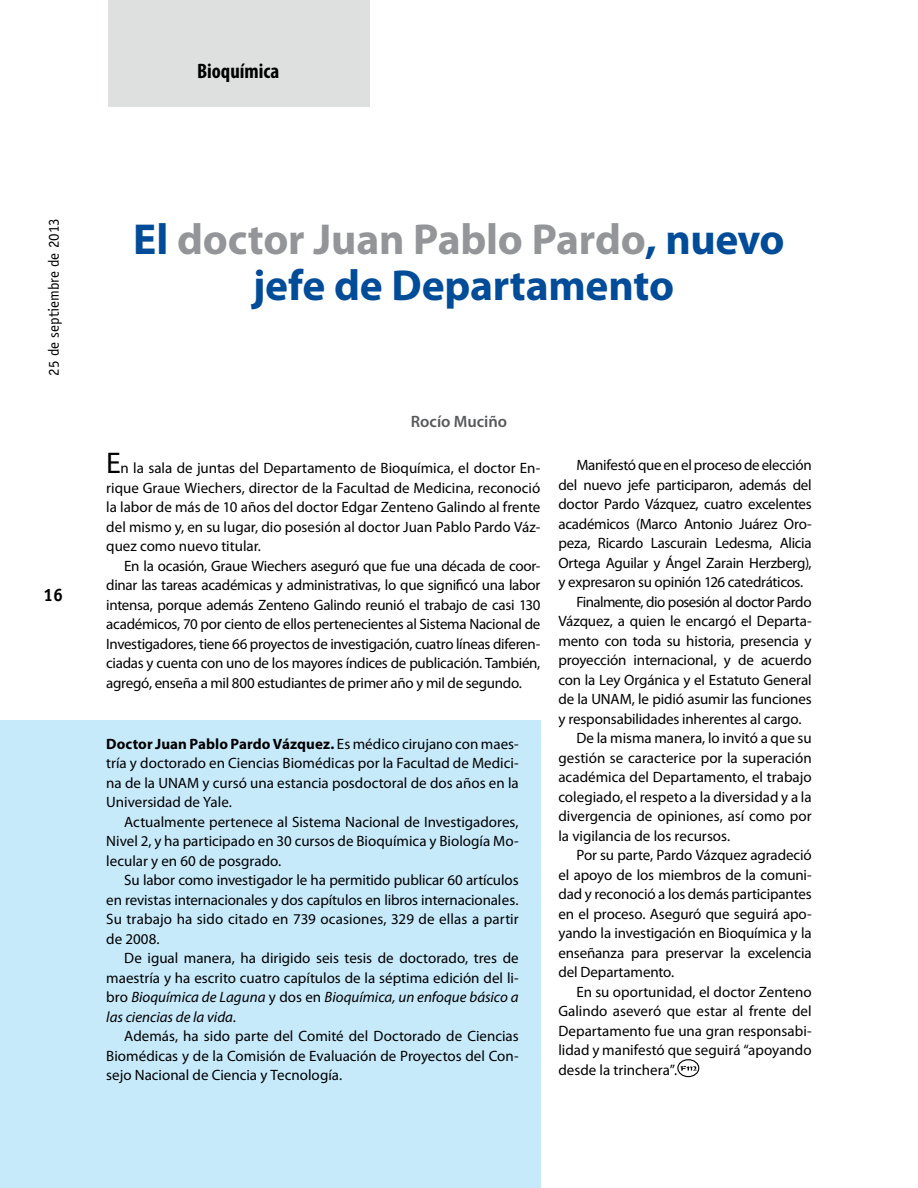
<style>
.page{position:relative;width:918px;height:1188px;background:#fff}
.page>*{position:absolute;margin:0;border:0;box-sizing:border-box;transform-origin:0 0}
.t1{font:700 43.5px/46.5px "Myriad Pro";letter-spacing:-.005em;color:#004c98;text-align:center}
.t2{font:700 condensed 21px "Myriad Pro";color:#000}
.t3{font:700 18px "Officina Sans LT";color:#000}
.t4{font:600 16.5px "Myriad Pro";color:#58595b}
.t5{font:15px/19.5px "Myriad Pro";letter-spacing:-.005em;color:#000;text-align:justify}
.t6{font:15px "Myriad Pro";letter-spacing:-.04em;color:#000}
.t7{font:15px "Officina Sans LT";color:#000}
.s1{color:#939598}
.s2{font-size:30px}
.s3{font-weight:700}
.s4{font-style:italic}
</style>
<div class="page">
<div style="left:0;top:720px;width:540px;height:468px;background:#c7eafb"></div>
<div style="left:108px;top:0;width:262px;height:106px;background:#dee0e0"></div>
<svg style="left:680px;top:1066px;width:17px;height:5px"></svg>
<div style="left:677px;top:1059px;width:22px;height:18px;border:1px solid #000;border-radius:50%"></div>
<h2 class="t2" style="left:197px;top:58px;width:84px">Bioquímica</h2>
<p class="t7" style="left:45px;top:376px;width:159px;rotate:-90deg">25 de septiembre de 2013</p>
<p class="t3" style="left:43px;top:584px;width:22px">16</p>
<h1 class="t1" style="left:133px;top:214px;width:653px">El <span class="s1">doctor Juan Pablo Pardo</span>, nuevo jefe de Departamento</h1>
<p class="t4" style="left:411px;top:410px;width:98px">Rocío Muciño</p>
<p class="t5" style="left:106px;top:458px;width:436px"><span class="s2">E</span>n la sala de juntas del Departamento de Bioquímica, el doctor En&shy;rique Graue Wiechers, director de la Facultad de Medicina, reconoció la labor de más de 10 años del doctor Edgar Zenteno Galindo al frente del mismo y, en su lugar, dio posesión al doctor Juan Pablo Pardo Váz&shy;quez como nuevo titular.</p>
<p class="t5" style="left:106px;top:556px;width:436px;text-indent:18px">En la ocasión, Graue Wiechers aseguró que fue una década de coor&shy;dinar las tareas académicas y administrativas, lo que significó una labor intensa, porque además Zenteno Galindo reunió el trabajo de casi 130 académicos, 70 por ciento de ellos pertenecientes al Sistema Nacional de Investigadores, tiene 66 proyectos de investigación, cuatro líneas diferen&shy;ciadas y cuenta con uno de los mayores índices de publicación. También, agregó, enseña a mil 800 estudiantes de primer año y mil de segundo.</p>
<p class="t5" style="left:106px;top:734px;width:414px"><span class="s3">Doctor Juan Pablo Pardo Vázquez.</span> Es médico cirujano con maes&shy;tría y doctorado en Ciencias Biomédicas por la Facultad de Medici&shy;na de la UNAM y cursó una estancia posdoctoral de dos años en la Universidad de Yale.</p>
<p class="t5" style="left:106px;top:812px;width:414px;text-indent:18px">Actualmente pertenece al Sistema Nacional de Investigadores, Nivel 2, y ha participado en 30 cursos de Bioquímica y Biología Mo&shy;lecular y en 60 de posgrado.</p>
<p class="t5" style="left:106px;top:870px;width:414px;text-indent:18px">Su labor como investigador le ha permitido publicar 60 artículos en revistas internacionales y dos capítulos en libros internacionales.<br>Su trabajo ha sido citado en 739 ocasiones, 329 de ellas a partir de 2008.</p>
<p class="t5" style="left:106px;top:948px;width:414px;text-indent:18px">De igual manera, ha dirigido seis tesis de doctorado, tres de maestría y ha escrito cuatro capítulos de la séptima edición del li&shy;bro <span class="s4">Bioquímica de Laguna</span> y dos en <span class="s4">Bioquímica, un enfoque básico a las ciencias de la vida</span>.</p>
<p class="t5" style="left:106px;top:1026px;width:414px;text-indent:18px">Además, ha sido parte del Comité del Doctorado de Ciencias Biomédicas y de la Comisión de Evaluación de Proyectos del Con&shy;sejo Nacional de Ciencia y Tecnología.</p>
<p class="t5" style="left:576px;top:455px;width:237px">Manifestó que en el proceso de elección</p>
<p class="t5" style="left:558px;top:475px;width:255px">del nuevo jefe participaron, además del</p>
<p class="t5" style="left:558px;top:494px;width:255px">doctor Pardo Vázquez, cuatro excelentes</p>
<p class="t5" style="left:558px;top:514px;width:255px">académicos (Marco Antonio Juárez Oro-</p>
<p class="t5" style="left:558px;top:533px;width:255px">peza, Ricardo Lascurain Ledesma, Alicia</p>
<p class="t5" style="left:558px;top:553px;width:255px">Ortega Aguilar y Ángel Zarain Herzberg),</p>
<p class="t5" style="left:558px;top:572px;width:246px">y expresaron su opinión 126 catedráticos.</p>
<p class="t6" style="left:576px;top:593px;width:237px">Finalmente, dio posesión al doctor Pardo</p>
<p class="t5" style="left:558px;top:611px;width:255px">Vázquez, a quien le encargó el Departa-</p>
<p class="t5" style="left:558px;top:631px;width:255px">mento con toda su historia, presencia y</p>
<p class="t5" style="left:558px;top:650px;width:255px">proyección internacional, y de acuerdo</p>
<p class="t5" style="left:558px;top:670px;width:255px">con la Ley Orgánica y el Estatuto General</p>
<p class="t5" style="left:558px;top:689px;width:255px">de la UNAM, le pidió asumir las funciones</p>
<p class="t5" style="left:558px;top:709px;width:245px">y responsabilidades inherentes al cargo.</p>
<p class="t5" style="left:576px;top:728px;width:237px">De la misma manera, lo invitó a que su</p>
<p class="t5" style="left:558px;top:748px;width:255px">gestión se caracterice por la superación</p>
<p class="t5" style="left:558px;top:767px;width:255px">académica del Departamento, el trabajo</p>
<p class="t5" style="left:558px;top:787px;width:255px">colegiado, el respeto a la diversidad y a la</p>
<p class="t5" style="left:558px;top:806px;width:255px">divergencia de opiniones, así como por</p>
<p class="t5" style="left:558px;top:826px;width:173px">la vigilancia de los recursos.</p>
<p class="t5" style="left:576px;top:845px;width:237px">Por su parte, Pardo Vázquez agradeció</p>
<p class="t5" style="left:558px;top:865px;width:255px">el apoyo de los miembros de la comuni-</p>
<p class="t5" style="left:558px;top:884px;width:255px">dad y reconoció a los demás participantes</p>
<p class="t5" style="left:558px;top:904px;width:255px">en el proceso. Aseguró que seguirá apo-</p>
<p class="t5" style="left:558px;top:923px;width:255px">yando la investigación en Bioquímica y la</p>
<p class="t5" style="left:558px;top:943px;width:255px">enseñanza para preservar la excelencia</p>
<p class="t5" style="left:558px;top:962px;width:117px">del Departamento.</p>
<p class="t5" style="left:576px;top:982px;width:237px">En su oportunidad, el doctor Zenteno</p>
<p class="t5" style="left:558px;top:1001px;width:255px">Galindo aseveró que estar al frente del</p>
<p class="t5" style="left:558px;top:1021px;width:255px">Departamento fue una gran responsabi-</p>
<p class="t5" style="left:558px;top:1040px;width:255px">lidad y manifestó que seguirá “apoyando</p>
<p class="t5" style="left:558px;top:1060px;width:120px">desde la trinchera”.</p>
</div>
